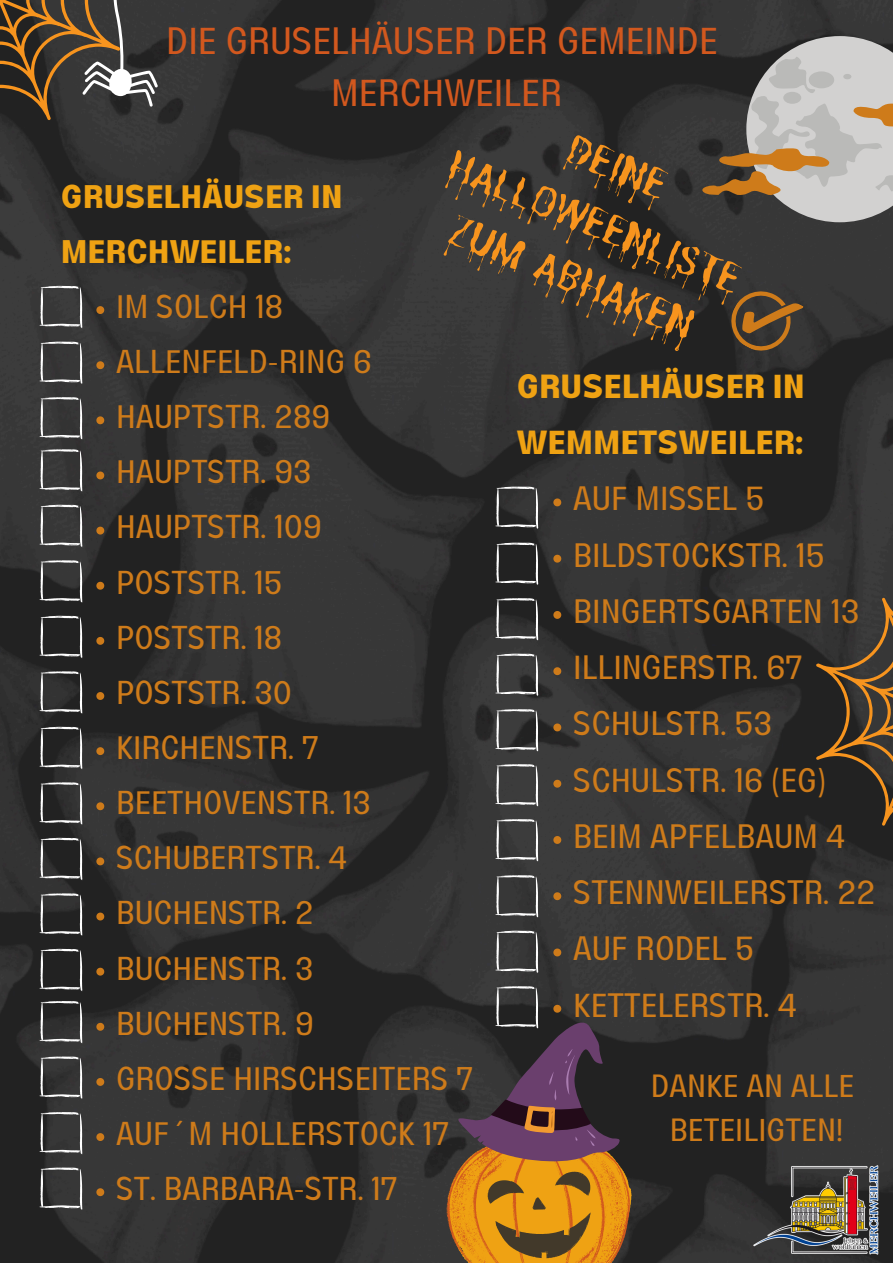
<style>
.page{position:relative;width:893px;height:1263px;background:#fff}
.page>*{position:absolute;margin:0;border:0;box-sizing:border-box;transform-origin:0 0}
.t1{font:42.53px/59.6px "Charu Chandan Blood Drip Unicode";color:#f7941e;text-align:center}
.t2{font:37.35px/52.3px "Lazord";color:#d2581e;text-align:center}
.t3{font:33.15px "Lazord";color:#ce7b1a}
.t4{font:700 33.15px/56.2px "Lazord";color:#efa213}
.t5{font:32.4px/55.1px "Lazord";color:#ce7b1a}
.t6{font:700 32.4px/55.1px "Lazord";color:#efa213}
.t7{font:31.5px/43.9px "Lazord";color:#ce7b1a;text-align:center}
</style>
<div class="page">
<img style="left:0;top:0;width:893px;height:1263px">
<svg style="left:0;top:0;width:158px;height:120px"></svg>
<svg style="left:702px;top:36px;width:191px;height:186px"></svg>
<svg style="left:816px;top:598px;width:77px;height:228px"></svg>
<svg style="left:96px;top:306px;width:8px;height:8px"></svg>
<svg style="left:96px;top:361px;width:8px;height:8px"></svg>
<svg style="left:96px;top:416px;width:8px;height:8px"></svg>
<svg style="left:96px;top:471px;width:8px;height:8px"></svg>
<svg style="left:96px;top:527px;width:8px;height:7px"></svg>
<svg style="left:96px;top:582px;width:8px;height:8px"></svg>
<svg style="left:96px;top:637px;width:8px;height:8px"></svg>
<svg style="left:96px;top:692px;width:8px;height:8px"></svg>
<svg style="left:96px;top:747px;width:8px;height:8px"></svg>
<svg style="left:96px;top:802px;width:8px;height:8px"></svg>
<svg style="left:96px;top:857px;width:8px;height:8px"></svg>
<svg style="left:96px;top:912px;width:8px;height:8px"></svg>
<svg style="left:96px;top:968px;width:8px;height:7px"></svg>
<svg style="left:96px;top:1023px;width:8px;height:8px"></svg>
<svg style="left:96px;top:1078px;width:8px;height:8px"></svg>
<svg style="left:96px;top:1133px;width:8px;height:8px"></svg>
<svg style="left:96px;top:1188px;width:8px;height:8px"></svg>
<svg style="left:39px;top:397px;width:43px;height:43px"></svg>
<svg style="left:553px;top:498px;width:8px;height:8px"></svg>
<svg style="left:553px;top:555px;width:8px;height:8px"></svg>
<svg style="left:553px;top:611px;width:8px;height:8px"></svg>
<svg style="left:553px;top:667px;width:8px;height:8px"></svg>
<svg style="left:553px;top:723px;width:8px;height:8px"></svg>
<svg style="left:553px;top:780px;width:8px;height:8px"></svg>
<svg style="left:553px;top:836px;width:8px;height:8px"></svg>
<svg style="left:553px;top:892px;width:8px;height:8px"></svg>
<svg style="left:553px;top:948px;width:8px;height:8px"></svg>
<svg style="left:39px;top:560px;width:43px;height:43px"></svg>
<svg style="left:39px;top:616px;width:43px;height:42px"></svg>
<svg style="left:39px;top:671px;width:43px;height:43px"></svg>
<svg style="left:39px;top:727px;width:43px;height:42px"></svg>
<svg style="left:39px;top:782px;width:43px;height:43px"></svg>
<svg style="left:39px;top:838px;width:43px;height:42px"></svg>
<svg style="left:39px;top:893px;width:43px;height:43px"></svg>
<svg style="left:39px;top:949px;width:43px;height:42px"></svg>
<svg style="left:495px;top:486px;width:43px;height:43px"></svg>
<svg style="left:495px;top:543px;width:43px;height:42px"></svg>
<svg style="left:495px;top:598px;width:43px;height:43px"></svg>
<svg style="left:495px;top:654px;width:43px;height:42px"></svg>
<svg style="left:495px;top:764px;width:43px;height:43px"></svg>
<svg style="left:495px;top:819px;width:43px;height:42px"></svg>
<svg style="left:495px;top:709px;width:43px;height:43px"></svg>
<svg style="left:39px;top:286px;width:43px;height:42px"></svg>
<img style="left:752px;top:1165px;width:127px;height:89px">
<svg style="left:721px;top:281px;width:83px;height:80px"></svg>
<svg style="left:39px;top:505px;width:43px;height:42px"></svg>
<svg style="left:39px;top:449px;width:43px;height:43px"></svg>
<svg style="left:39px;top:342px;width:43px;height:42px"></svg>
<svg style="left:39px;top:1001px;width:43px;height:42px"></svg>
<svg style="left:39px;top:1056px;width:43px;height:43px"></svg>
<svg style="left:39px;top:1112px;width:43px;height:42px"></svg>
<svg style="left:495px;top:875px;width:43px;height:43px"></svg>
<svg style="left:495px;top:931px;width:43px;height:42px"></svg>
<svg style="left:446px;top:986px;width:186px;height:277px"></svg>
<svg style="left:39px;top:1167px;width:43px;height:43px"></svg>
<p class="t2" style="left:166px;top:19px;width:553px">DIE GRUSELHÄUSER DER GEMEINDE<br>MERCHWEILER</p>
<p class="t1" style="left:483px;top:81px;width:314px;rotate:22deg">DEINE<br>HALLOWEENLISTE<br>ZUM ABHAKEN</p>
<p class="t6" style="left:61px;top:173px;width:283px">GRUSELHÄUSER IN<br>MERCHWEILER:</p>
<p class="t5" style="left:116px;top:283px;width:358px">IM SOLCH 18<br>ALLENFELD-RING 6<br>HAUPTSTR. 289<br>HAUPTSTR. 93<br>HAUPTSTR. 109<br>POSTSTR. 15<br>POSTSTR. 18<br>POSTSTR. 30<br>KIRCHENSTR. 7<br>BEETHOVENSTR. 13<br>SCHUBERTSTR. 4<br>BUCHENSTR. 2<br>BUCHENSTR. 3<br>BUCHENSTR. 9<br>GROSSE HIRSCHSEITERS 7<br>AUF´M HOLLERSTOCK 17<br>ST. BARBARA-STR. 17</p>
<p class="t4" style="left:517px;top:362px;width:290px">GRUSELHÄUSER IN<br>WEMMETSWEILER:</p>
<h2 class="t3" style="left:573px;top:486px;width:193px">AUF MISSEL 5</h2>
<p class="t3" style="left:573px;top:543px;width:253px">BILDSTOCKSTR. 15</p>
<h1 class="t3" style="left:573px;top:599px;width:288px">BINGERTSGARTEN 13</h1>
<p class="t3" style="left:573px;top:655px;width:231px">ILLINGERSTR. 67</p>
<p class="t3" style="left:573px;top:711px;width:200px">SCHULSTR. 53</p>
<p class="t3" style="left:573px;top:768px;width:254px">SCHULSTR. 16 (EG)</p>
<p class="t3" style="left:573px;top:824px;width:273px">BEIM APFELBAUM 4</p>
<p class="t3" style="left:573px;top:880px;width:304px">STENNWEILERSTR. 22</p>
<p class="t3" style="left:573px;top:936px;width:182px">AUF RODEL 5</p>
<p class="t3" style="left:573px;top:993px;width:225px">KETTELERSTR. 4</p>
<p class="t7" style="left:650px;top:1068px;width:205px">DANKE AN ALLE<br>BETEILIGTEN!</p>
</div>
